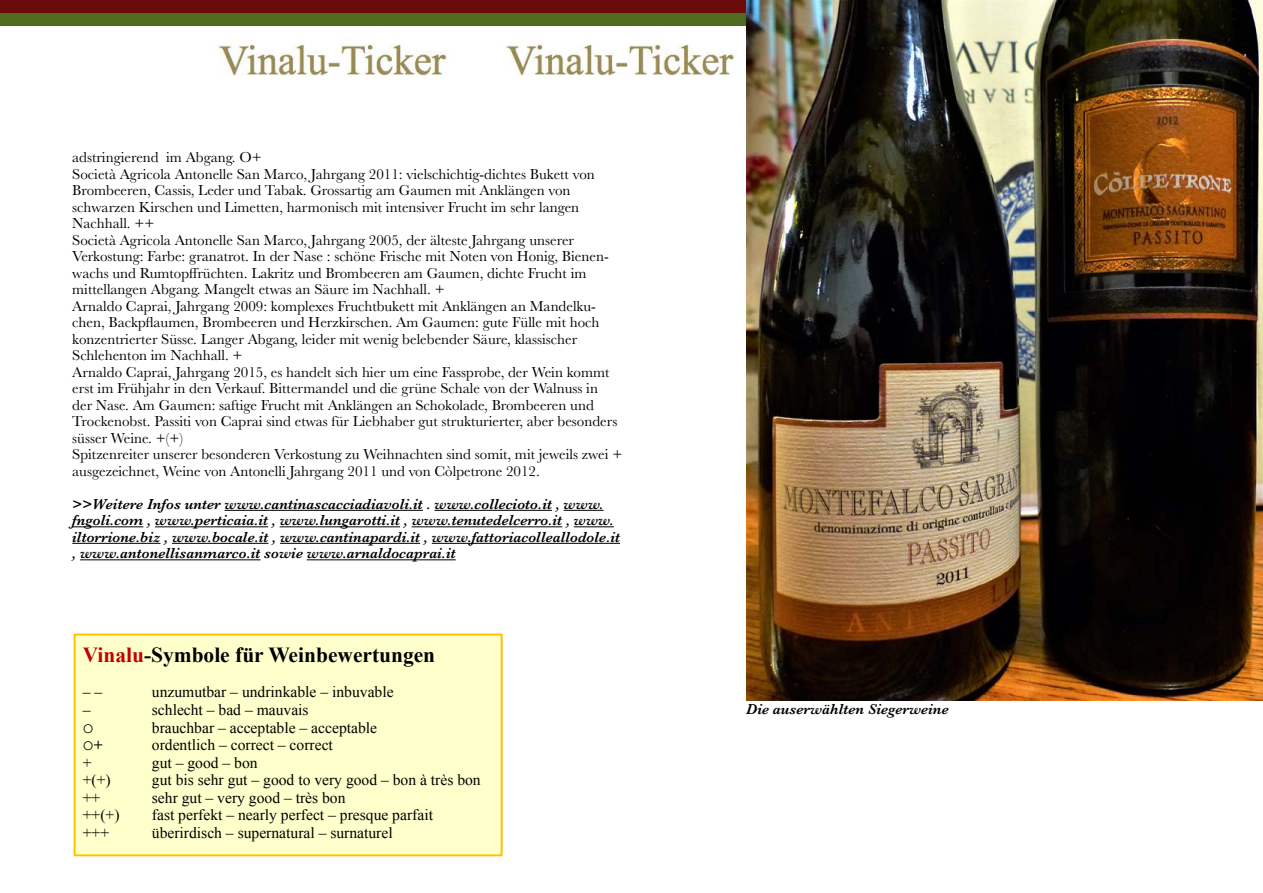
<style>
.page{position:relative;width:1263px;height:893px;background:#fff}
.page>*{position:absolute;margin:0;border:0;box-sizing:border-box;transform-origin:0 0}
.t1{font:700 21.45px "Times New Roman";color:#000}
.t2{font:15.6px/17.5px "Times New Roman";color:#000}
.t3{font:700 15.6px "Times New Roman";color:#000}
.t4{font:15px/16.5px "Baskerville";color:#000}
.t5{font:italic 600 15px/16.5px "Baskerville";color:#000}
.s1{color:#c00000}
</style>
<div class="page">
<div style="left:0;top:0;width:1263px;height:13px;background:#6b0b0c"></div>
<div style="left:0;top:13px;width:1263px;height:13px;background:#4f6b1f"></div>
<img style="left:219px;top:44px;width:518px;height:32px">
<hr style="left:224px;top:510px;width:199px;height:1px;background:#000">
<hr style="left:434px;top:510px;width:118px;height:1px;background:#000">
<hr style="left:564px;top:510px;width:40px;height:1px;background:#000">
<hr style="left:72px;top:526px;width:71px;height:1px;background:#000">
<hr style="left:155px;top:526px;width:113px;height:1px;background:#000">
<hr style="left:280px;top:526px;width:120px;height:1px;background:#000">
<hr style="left:412px;top:526px;width:150px;height:1px;background:#000">
<hr style="left:574px;top:526px;width:40px;height:1px;background:#000">
<hr style="left:72px;top:543px;width:88px;height:1px;background:#000">
<hr style="left:172px;top:543px;width:96px;height:1px;background:#000">
<hr style="left:280px;top:543px;width:140px;height:1px;background:#000">
<hr style="left:432px;top:543px;width:188px;height:1px;background:#000">
<hr style="left:80px;top:559px;width:181px;height:1px;background:#000">
<hr style="left:307px;top:559px;width:149px;height:1px;background:#000">
<img style="left:746px;top:0;width:517px;height:700px">
<div style="left:75px;top:634px;width:427px;height:221px;background:#ffc"></div>
<div style="left:74px;top:633px;width:429px;height:223px;border:2px solid #ffc000"></div>
<p class="t4" style="left:72px;top:149px;width:552px">adstringierend im Abgang. O+<br>Società Agricola Antonelle San Marco, Jahrgang 2011: vielschichtig-dichtes Bukett von Brombeeren, Cassis, Leder und Tabak. Grossartig am Gaumen mit Anklängen von schwarzen Kirschen und Limetten, harmonisch mit intensiver Frucht im sehr langen Nachhall. ++<br>Società Agricola Antonelle San Marco, Jahrgang 2005, der älteste Jahrgang unserer Verkostung: Farbe: granatrot. In der Nase : schöne Frische mit Noten von Honig, Bienen&shy;wachs und Rumtopffrüchten. Lakritz und Brombeeren am Gaumen, dichte Frucht im mittellangen Abgang. Mangelt etwas an Säure im Nachhall. +<br>Arnaldo Caprai, Jahrgang 2009: komplexes Fruchtbukett mit Anklängen an Mandelku&shy;chen, Backpflaumen, Brombeeren und Herzkirschen. Am Gaumen: gute Fülle mit hoch konzentrierter Süsse. Langer Abgang, leider mit wenig belebender Säure, klassischer Schlehenton im Nachhall. +<br>Arnaldo Caprai, Jahrgang 2015, es handelt sich hier um eine Fassprobe, der Wein kommt erst im Frühjahr in den Verkauf. Bittermandel und die grüne Schale von der Walnuss in<br>der Nase. Am Gaumen: saftige Frucht mit Anklängen an Schokolade, Brombeeren und Trockenobst. Passiti von Caprai sind etwas für Liebhaber gut strukturierter, aber besonders süsser Weine. +(+)<br>Spitzenreiter unserer besonderen Verkostung zu Weihnachten sind somit, mit jeweils zwei + ausgezeichnet, Weine von Antonelli Jahrgang 2011 und von Còlpetrone 2012.</p>
<p class="t5" style="left:72px;top:496px;width:549px">&gt;&gt;Weitere Infos unter www.cantinascacciadiavoli.it . www.collecioto.it , www. fngoli.com , www.perticaia.it , www.lungarotti.it , www.tenutedelcerro.it , www. iltorrione.biz , www.bocale.it , www.cantinapardi.it , www.fattoriacolleallodole.it , www.antonellisanmarco.it sowie www.arnaldocaprai.it</p>
<h1 class="t1" style="left:83px;top:643px;width:354px"><span class="s1">Vinalu</span>-Symbole für Weinbewertungen</h1>
<p class="t2" style="left:83px;top:683px;width:21px">– –</p>
<p class="t2" style="left:152px;top:683px;width:243px">unzumutbar – undrinkable – inbuvable</p>
<p class="t2" style="left:83px;top:701px;width:9px">–</p>
<p class="t2" style="left:152px;top:701px;width:227px">schlecht – bad – mauvais<br>brauchbar – acceptable – acceptable</p>
<p class="t3" style="left:94px;top:736px;width:10px">+</p>
<p class="t2" style="left:152px;top:736px;width:183px">ordentlich – correct – correct</p>
<p class="t2" style="left:83px;top:753px;width:10px">+</p>
<p class="t2" style="left:152px;top:753px;width:107px">gut – good – bon</p>
<p class="t2" style="left:83px;top:771px;width:29px">+(+)</p>
<p class="t2" style="left:152px;top:771px;width:330px">gut bis sehr gut – good to very good – bon à très bon</p>
<p class="t2" style="left:83px;top:789px;width:19px">++</p>
<p class="t2" style="left:152px;top:789px;width:195px">sehr gut – very good – très bon</p>
<p class="t2" style="left:83px;top:806px;width:38px">++(+)</p>
<p class="t2" style="left:152px;top:806px;width:283px">fast perfekt – nearly perfect – presque parfait</p>
<p class="t2" style="left:83px;top:824px;width:28px">+++</p>
<p class="t2" style="left:152px;top:824px;width:242px">überirdisch – supernatural – surnaturel</p>
<p class="t5" style="left:746px;top:700px;width:204px">Die auserwählten Siegerweine</p>
</div>
